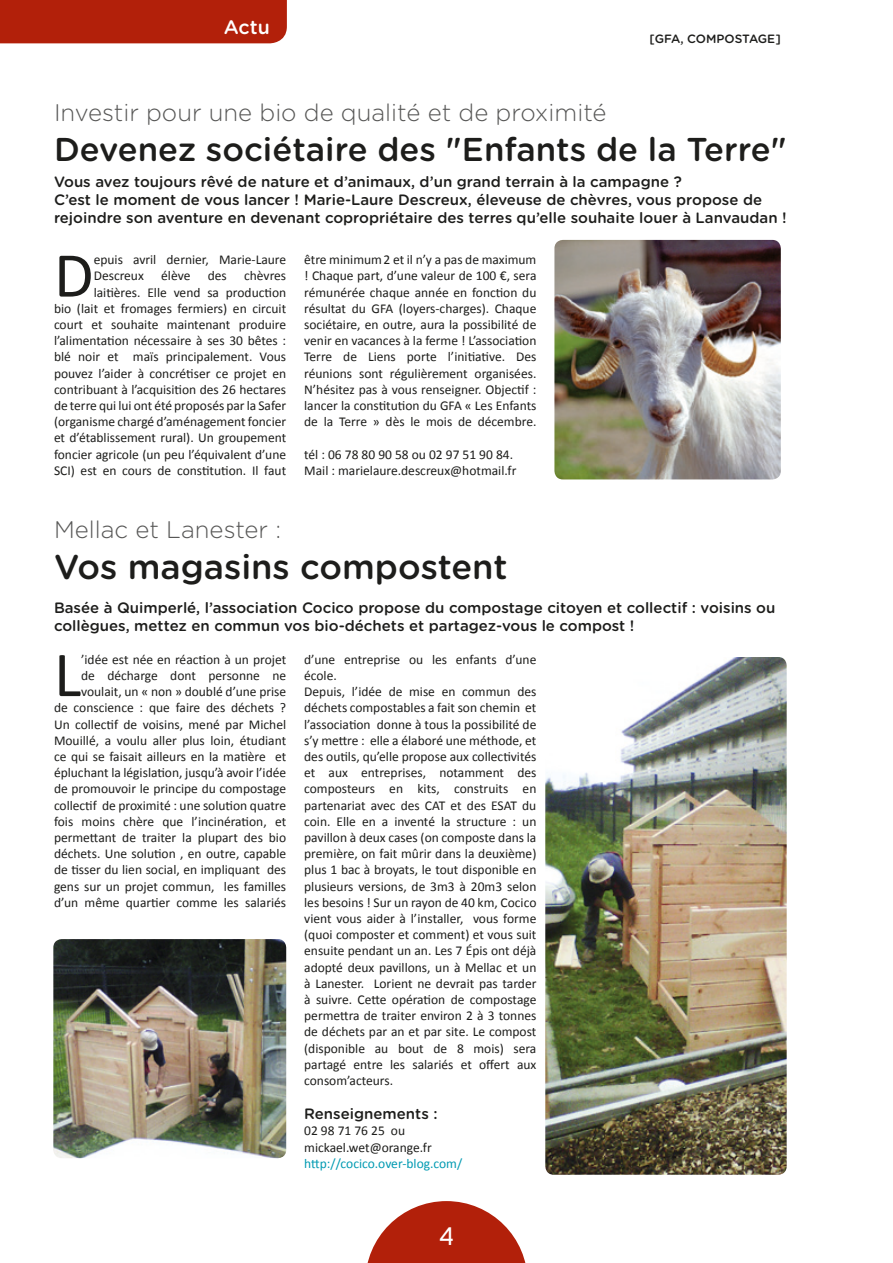
<style>
.page{position:relative;width:893px;height:1263px;background:#fff}
.page>*{position:absolute;margin:0;border:0;box-sizing:border-box;transform-origin:0 0}
.t1{font:64.5px "Calibri";color:#1d1d1b}
.t2{font:500 34.5px "Gotham Rounded";color:#1d1d1b}
.t3{font:500 33px "Gotham Rounded";color:#1d1d1b}
.t4{font:25.5px "Chalet London Nineteen Eighty";color:#fff}
.surtitre{font:300 24px "Gotham Rounded";color:#575756}
.t5{font:500 19.5px "Gotham Rounded";color:#fff}
.chapeau{font:500 15px/18px "Gotham Rounded";color:#1d1d1b}
.t6{font:13.5px/16.2px "Calibri";color:#1d1d1b}
.t7{font:500 12px "Gotham Rounded";letter-spacing:-.005em;color:#1d1d1b}
.s1{color:#009ab2}
</style>
<div class="page">
<div style="left:0;top:0;width:287px;height:43px;background:#b2200a"></div>
<img style="left:545px;top:657px;width:242px;height:518px">
<img style="left:53px;top:939px;width:233px;height:219px">
<img style="left:554px;top:240px;width:227px;height:239px">
<svg style="left:367px;top:1201px;width:159px;height:62px"></svg>
<h3 class="t5" style="left:224px;top:13px;width:48px">Actu</h3>
<p class="t7" style="left:649px;top:31px;width:133px">[GFA, COMPOSTAGE]</p>
<p class="surtitre" style="left:54px;top:97px;width:554px">Investir pour une bio de qualité et de proximité</p>
<p class="t3" style="left:54px;top:126px;width:734px">Devenez sociétaire des "Enfants de la Terre"</p>
<p class="chapeau" style="left:54px;top:172px;width:734px">Vous avez toujours rêvé de nature et d’animaux, d’un grand terrain à la campagne ?<br>C’est le moment de vous lancer ! Marie-Laure Descreux, éleveuse de chèvres, vous propose de rejoindre son aventure en devenant copropriétaire des terres qu’elle souhaite louer à Lanvaudan !</p>
<p class="t1" style="left:54px;top:234px;width:41px">D</p>
<p class="t6" style="left:94px;top:252px;width:194px">epuis avril dernier, Marie-Laure<br>Descreux</p>
<p class="t6" style="left:304px;top:252px;width:234px;text-align:justify">être minimum2 et il n’y a pas de maximum ! Chaque part, d’une valeur de 100 €, sera rémunérée chaque année en fonction du résultat du GFA (loyers-charges). Chaque sociétaire, en outre, aura la possibilité de venir en vacances à la ferme ! L’association Terre de Liens porte l’initiative. Des réunions sont régulièrement organisées.<br>N’hésitez pas à vous renseigner. Objectif : lancer la constitution du GFA « Les Enfants de la Terre » dès le mois de décembre.</p>
<p class="t6" style="left:304px;top:446px;width:210px">tél : 06 78 80 90 58 ou 02 97 51 90 84.</p>
<p class="t6" style="left:304px;top:462px;width:214px">Mail : marielaure.descreux@hotmail.fr</p>
<p class="t6" style="left:54px;top:268px;width:234px;text-align:right">chèvres<br>laitières. Elle vend sa production<br>bio (lait et fromages fermiers) en circuit court et souhaite maintenant produire l’alimentation nécessaire à ses 30 bêtes : blé noir et maïs principalement. Vous pouvez l’aider à concrétiser ce projet en contribuant à l’acquisition des 26 hectares de terre qui lui ont été proposés par la Safer (organisme chargé d’aménagement foncier et d’établissement rural). Un groupement foncier agricole (un peu l’équivalent d’une SCI) est en cours de constitution. Il faut</p>
<p class="t6" style="left:161px;top:268px;width:31px">élève</p>
<p class="t6" style="left:208px;top:268px;width:21px">des</p>
<p class="surtitre" style="left:54px;top:513px;width:229px">Mellac et Lanester :</p>
<p class="t2" style="left:54px;top:542px;width:455px">Vos magasins compostent</p>
<p class="chapeau" style="left:54px;top:598px;width:723px">Basée à Quimperlé, l’association Cocico propose du compostage citoyen et collectif : voisins ou collègues, mettez en commun vos bio-déchets et partagez-vous le compost !</p>
<p class="t1" style="left:54px;top:634px;width:29px">L</p>
<p class="t6" style="left:54px;top:651px;width:234px;text-align:right">’idée est née en réaction à un projet<br>de décharge dont personne ne voulait, un « non » doublé d’une prise<br>de conscience : que faire des déchets ?<br>Un collectif de voisins, mené par Michel Mouillé, a voulu aller plus loin, étudiant ce qui se faisait ailleurs en la matière et épluchant la législation, jusqu’à avoir l’idée de promouvoir le principe du compostage collectif de proximité : une solution quatre fois moins chère que l’incinération, et permettant de traiter la plupart des bio déchets. Une solution , en outre, capable de tisser du lien social, en impliquant des gens sur un projet commun, les familles d’un même quartier comme les salariés</p>
<p class="t6" style="left:304px;top:651px;width:234px">d’une entreprise ou les enfants d’une école.</p>
<p class="t6" style="left:304px;top:683px;width:234px;text-align:justify">Depuis, l’idée de mise en commun des déchets compostables a fait son chemin et l’association donne à tous la possibilité de s’y mettre : elle a élaboré une méthode, et des outils, qu’elle propose aux collectivités et aux entreprises, notamment des composteurs en kits, construits en partenariat avec des CAT et des ESAT du coin. Elle en a inventé la structure : un pavillon à deux cases (on composte dans la première, on fait mûrir dans la deuxième) plus 1 bac à broyats, le tout disponible en plusieurs versions, de 3m3 à 20m3 selon les besoins ! Sur un rayon de 40 km, Cocico vient vous aider à l’installer, vous forme (quoi composter et comment) et vous suit ensuite pendant un an. Les 7 Épis ont déjà adopté deux pavillons, un à Mellac et un à Lanester. Lorient ne devrait pas tarder à suivre. Cette opération de compostage permettra de traiter environ 2 à 3 tonnes de déchets par an et par site. Le compost (disponible au bout de 8 mois) sera partagé entre les salariés et offert aux consom’acteurs.</p>
<p class="chapeau" style="left:304px;top:1104px;width:135px">Renseignements :</p>
<p class="t6" style="left:304px;top:1123px;width:160px">02 98 71 76 25 ou mickael.wet@orange.fr <span class="s1">http://cocico.over-blog.com/</span></p>
<h3 class="t4" style="left:439px;top:1221px;width:16px">4</h3>
</div>
